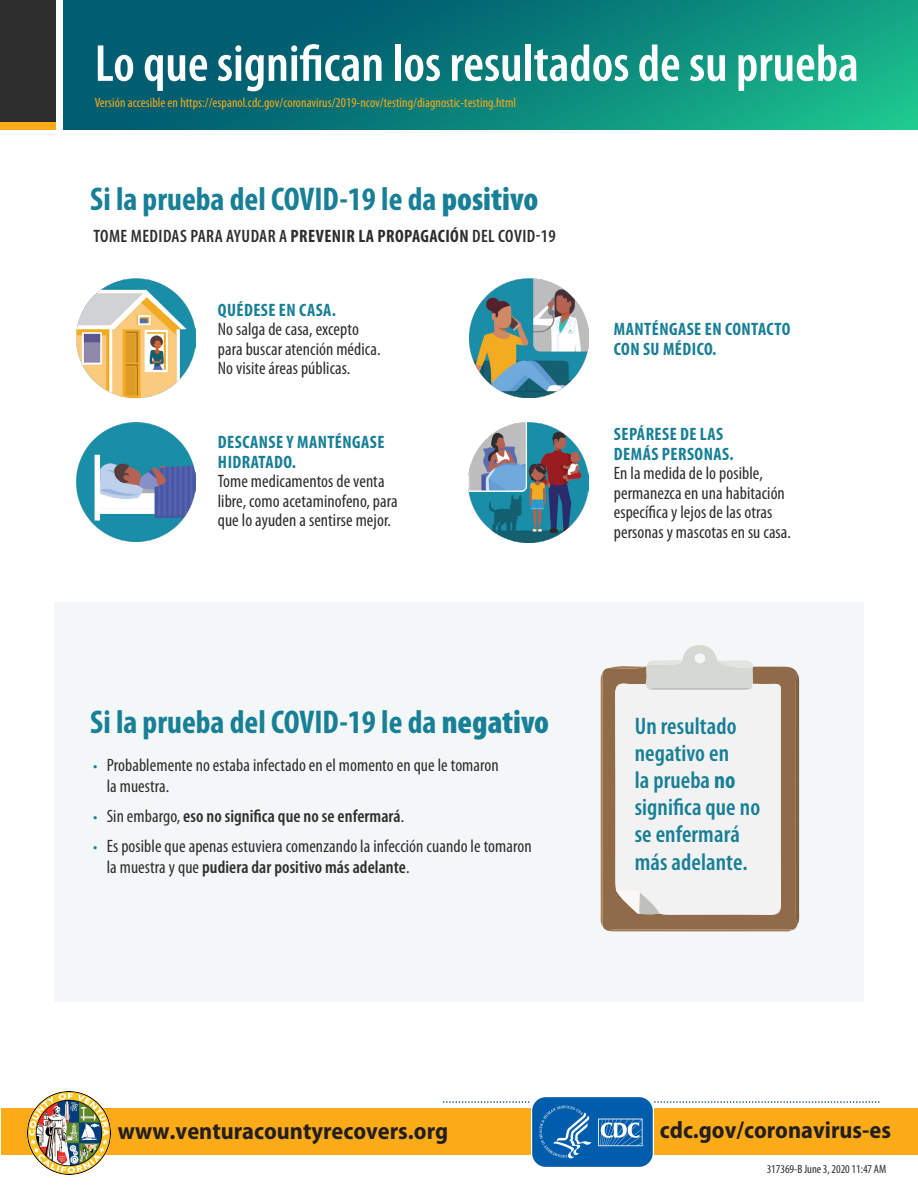
<style>
.page{position:relative;width:918px;height:1188px;background:#fff}
.page>*{position:absolute;margin:0;border:0;box-sizing:border-box;transform-origin:0 0}
.t1{font:600 condensed 52.5px "Myriad Pro";color:#fff}
.t2{font:700 condensed 33px "Myriad Pro";color:#177f96}
.t3{font:600 condensed 24px/27.2px "Myriad Pro";letter-spacing:.005em;color:#177f96}
.t4{font:700 semi-condensed 24px "Myriad Pro";color:#231f20}
.t5{font:condensed 18px/19.5px "Myriad Pro";letter-spacing:.005em;color:#2d2d2d}
.t6{font:700 condensed 18px/19.5px "Myriad Pro";letter-spacing:.025em;color:#177f96}
.t7{font:600 condensed 18px "Myriad Pro";letter-spacing:.025em;color:#2d2d2d}
.t8{font:600 condensed 18px "Myriad Pro";letter-spacing:.005em;color:#2d2d2d}
.t9{font:condensed 13.5px "Myriad Pro";letter-spacing:.005em;color:#fbab18}
.t10{font:condensed 12px "Myriad Pro";letter-spacing:-.005em;color:#2d2d2d}
.s1{font-weight:900}
.s2{font-weight:700}
.s3{font-size:16.5px;color:#177f96}
.s4{font-weight:400;font-size:16.5px;color:#177f96}
.s5{font-weight:400}
.s6{font-weight:600}
</style>
<div class="page">
<div style="left:54px;top:602px;width:810px;height:399px;background:#f4f7f8"></div>
<svg style="left:63px;top:0;width:855px;height:129px;background:#097e79"></svg>
<div style="left:0;top:122px;width:55px;height:7px;background:#fbab18"></div>
<div style="left:0;top:0;width:55px;height:122px;background:#2d2d2d"></div>
<img style="left:77px;top:279px;width:118px;height:118px">
<img style="left:470px;top:279px;width:118px;height:118px">
<img style="left:469px;top:422px;width:120px;height:120px">
<img style="left:77px;top:423px;width:118px;height:119px">
<svg style="left:600px;top:645px;width:200px;height:287px"></svg>
<svg style="left:444px;top:1101px;width:436px;height:2px"></svg>
<div style="left:1px;top:1108px;width:917px;height:47px;background:#fbab18"></div>
<img style="left:28px;top:1092px;width:83px;height:82px">
<img style="left:531px;top:1097px;width:122px;height:70px">
<h1 class="t1" style="left:95px;top:35px;width:766px">Lo que significan los resultados de su prueba</h1>
<p class="t9" style="left:95px;top:95px;width:423px">Versión accesible en https://espanol.cdc.gov/coronavirus/2019-ncov/testing/diagnostic-testing.html</p>
<h2 class="t2" style="left:90px;top:181px;width:450px">Si la prueba del COVID-19 le da <span class="s1">positivo</span></h2>
<p class="t7" style="left:93px;top:226px;width:464px">TOME MEDIDAS PARA AYUDAR A <span class="s2">PREVENIR LA PROPAGACIÓN</span> DEL COVID-19</p>
<p class="t6" style="left:218px;top:300px;width:119px">QUÉDESE EN CASA.</p>
<p class="t5" style="left:218px;top:320px;width:164px">No salga de casa, excepto para buscar atención médica.<br>No visite áreas públicas.</p>
<p class="t6" style="left:218px;top:433px;width:168px">DESCANSE Y MANTÉNGASE<br>HIDRATADO.</p>
<p class="t5" style="left:218px;top:472px;width:181px">Tome medicamentos de venta libre, como acetaminofeno, para que lo ayuden a sentirse mejor.</p>
<p class="t6" style="left:614px;top:320px;width:178px">MANTÉNGASE EN CONTACTO<br>CON SU MÉDICO.</p>
<p class="t6" style="left:614px;top:425px;width:121px">SEPÁRESE DE LAS<br>DEMÁS PERSONAS.</p>
<p class="t5" style="left:614px;top:464px;width:179px">En la medida de lo posible, permanezca en una habitación específica y lejos de las otras personas y mascotas en su casa.</p>
<h2 class="t2" style="left:90px;top:704px;width:461px">Si la prueba del COVID-19 le da <span class="s1">negativo</span></h2>
<p class="t5" style="left:107px;top:755px;width:394px;line-height:21px;text-indent:-14px"><span class="s3">•</span> Probablemente no estaba infectado en el momento en que le tomaron la muestra.</p>
<p class="t8" style="left:93px;top:806px;width:313px"><span class="s4">•</span> <span class="s5">Sin embargo,</span> eso no significa que no se enfermará<span class="s5">.</span></p>
<p class="t5" style="left:107px;top:836px;width:426px;line-height:21px;text-indent:-14px"><span class="s3">•</span> Es posible que apenas estuviera comenzando la infección cuando le tomaron la muestra y que <span class="s6">pudiera dar positivo más adelante</span>.</p>
<h3 class="t3" style="left:635px;top:713px;width:127px">Un resultado negativo en<br>la prueba <span class="s2">no </span>significa que no se enfermará más adelante.</h3>
<h3 class="t4" style="left:118px;top:1116px;width:332px">www.venturacountyrecovers.org</h3>
<h3 class="t4" style="left:660px;top:1115px;width:233px">cdc.gov/coronavirus-es</h3>
<p class="t10" style="left:767px;top:1163px;width:121px">317369-B June 3, 2020 11:47 AM</p>
</div>
